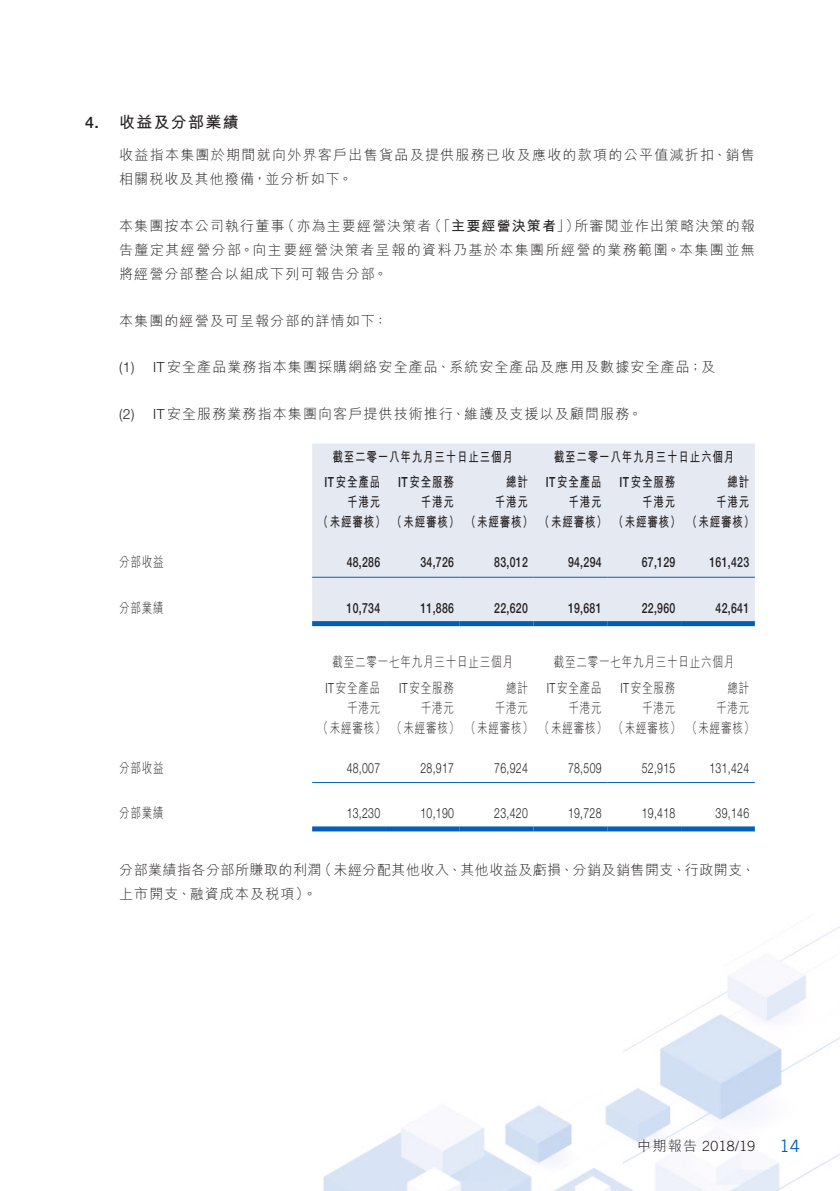
<style>
.page{position:relative;width:840px;height:1191px;background:#fff}
.page>*{position:absolute;margin:0;border:0;box-sizing:border-box;transform-origin:0 0}
.t1{font:17px "Trade Gothic LT Std";color:#005fb9}
.t2{font:700 16px "M Hei HK";letter-spacing:.08em;color:#231f20}
.t3{font:500 16px "Helvetica Neue LT Std";color:#231f20}
.t4{font:300 14px/24px "M Hei HK";letter-spacing:.08em;color:#231f20}
.t5{font:300 14px/20px "M Hei HK";letter-spacing:.08em;color:#231f20;scale:.75 1}
.t6{font:700 14px/20px "M Hei HK";letter-spacing:.08em;color:#231f20;scale:.75 1}
.t7{font:500 14px "Helvetica Neue LT Std";letter-spacing:.03em;color:#231f20;scale:.75 1}
.t8{font:300 14px "Helvetica Neue LT Std";letter-spacing:.03em;color:#231f20;scale:.75 1}
.t9{font:300 14px/24px "M Hei HK";letter-spacing:.1em;color:#231f20}
.t10{font:300 14px/24px "M Hei HK";letter-spacing:.035em;color:#231f20}
.t11{font:300 14px "Trade Gothic LT Std";letter-spacing:.035em;color:#231f20}
.t12{font:700 14px "M Hei HK";letter-spacing:.08em;color:#231f20}
.t13{font:300 14px "Helvetica Neue LT Std";letter-spacing:.03em;color:#231f20}
.s1{font-weight:300}
.s2{font-family:"Helvetica Neue LT Std"}
.s3{font-family:"Helvetica Neue LT Std";font-weight:500}
.s4{font-family:"M Hei HK"}
</style>
<div class="page">
<img style="left:312px;top:443px;width:527px;height:748px">
<div style="left:312px;top:443px;width:442px;height:178px;background:#e5eaf2"></div>
<hr style="left:312px;top:577px;width:74px;height:1px;background:#005fb9">
<hr style="left:386px;top:577px;width:73px;height:1px;background:#005fb9">
<hr style="left:459px;top:577px;width:74px;height:1px;background:#005fb9">
<hr style="left:533px;top:577px;width:74px;height:1px;background:#005fb9">
<hr style="left:607px;top:577px;width:73px;height:1px;background:#005fb9">
<hr style="left:680px;top:577px;width:74px;height:1px;background:#005fb9">
<div style="left:312px;top:621px;width:74px;height:5px;background:#005fb9"></div>
<div style="left:386px;top:621px;width:73px;height:5px;background:#005fb9"></div>
<div style="left:459px;top:621px;width:74px;height:5px;background:#005fb9"></div>
<div style="left:533px;top:621px;width:74px;height:5px;background:#005fb9"></div>
<div style="left:607px;top:621px;width:73px;height:5px;background:#005fb9"></div>
<div style="left:680px;top:621px;width:74px;height:5px;background:#005fb9"></div>
<hr style="left:312px;top:782px;width:74px;height:1px;background:#005fb9">
<hr style="left:386px;top:782px;width:73px;height:1px;background:#005fb9">
<hr style="left:459px;top:782px;width:74px;height:1px;background:#005fb9">
<hr style="left:533px;top:782px;width:74px;height:1px;background:#005fb9">
<hr style="left:607px;top:782px;width:73px;height:1px;background:#005fb9">
<hr style="left:680px;top:782px;width:74px;height:1px;background:#005fb9">
<div style="left:312px;top:826px;width:74px;height:5px;background:#005fb9"></div>
<div style="left:386px;top:826px;width:73px;height:5px;background:#005fb9"></div>
<div style="left:459px;top:826px;width:74px;height:5px;background:#005fb9"></div>
<div style="left:533px;top:826px;width:74px;height:5px;background:#005fb9"></div>
<div style="left:607px;top:826px;width:73px;height:5px;background:#005fb9"></div>
<div style="left:680px;top:826px;width:74px;height:5px;background:#005fb9"></div>
<p class="t3" style="left:85px;top:112px;width:15px">4.</p>
<p class="t2" style="left:119px;top:110px;width:121px">收益及分部業績</p>
<p class="t4" style="left:119px;top:143px;width:636px">收益指本集團於期間就向外界客戶出售貨品及提供服務已收及應收的款項的公平值減折扣、銷售相關稅收及其他撥備，並分析如下。</p>
<p class="t4" style="left:574px;top:214px;width:182px">所審閱並作出策略決策的報</p>
<p class="t4" style="left:280px;top:214px;width:152px">（亦為主要經營決策者</p>
<p class="t12" style="left:427px;top:216px;width:153px"><span class="s1">（「</span>主要經營決策者<span class="s1">」）</span></p>
<p class="t9" style="left:119px;top:214px;width:636px">本集團按本公司執行董事<br>告釐定其經營分部。向主要經營決策者呈報的資料乃基於本集團所經營的業務範圍。本集團並無將經營分部整合以組成下列可報告分部。</p>
<p class="t4" style="left:119px;top:308px;width:270px">本集團的經營及可呈報分部的詳情如下：</p>
<p class="t4" style="left:153px;top:355px;width:563px"><span class="s2">IT</span>安全產品業務指本集團採購網絡安全產品、系統安全產品及應用及數據安全產品；及</p>
<p class="t13" style="left:119px;top:359px;width:17px">1( )</p>
<p class="t13" style="left:119px;top:405px;width:17px">2( )</p>
<p class="t4" style="left:153px;top:402px;width:490px"><span class="s2">IT</span>安全服務業務指本集團向客戶提供技術推行、維護及支援以及顧問服務。</p>
<p class="t6" style="left:332px;top:445px;width:242px">截至二零一八年九月三十日止三個月</p>
<p class="t6" style="left:553px;top:445px;width:242px">截至二零一八年九月三十日止六個月</p>
<p class="t6" style="left:324px;top:471px;width:76px"><span class="s3">IT</span>安全產品</p>
<p class="t6" style="left:398px;top:471px;width:76px"><span class="s3">IT</span>安全服務</p>
<p class="t6" style="left:505px;top:471px;width:31px">總計</p>
<p class="t6" style="left:545px;top:471px;width:76px"><span class="s3">IT</span>安全產品</p>
<p class="t6" style="left:619px;top:471px;width:76px"><span class="s3">IT</span>安全服務</p>
<p class="t6" style="left:727px;top:471px;width:31px">總計</p>
<p class="t5" style="left:119px;top:552px;width:61px">分部收益</p>
<p class="t6" style="left:318px;top:491px;width:583px;text-indent:29px">千港元<br>（未經審核）（未經審核）（未經審核）（未經審核）（未經審核）（未經審核(</p>
<p class="t7" style="left:709px;top:554px;width:54px">161,423</p>
<p class="t6" style="left:420px;top:491px;width:46px">千港元</p>
<p class="t6" style="left:494px;top:491px;width:46px">千港元</p>
<p class="t6" style="left:568px;top:491px;width:46px">千港元</p>
<p class="t6" style="left:642px;top:491px;width:46px">千港元</p>
<p class="t6" style="left:715px;top:491px;width:46px">千港元</p>
<p class="t7" style="left:346px;top:554px;width:46px">48,286</p>
<p class="t7" style="left:420px;top:554px;width:46px">34,726</p>
<p class="t7" style="left:494px;top:554px;width:46px">83,012</p>
<p class="t7" style="left:567px;top:554px;width:46px">94,294</p>
<p class="t7" style="left:641px;top:554px;width:46px">67,129</p>
<p class="t5" style="left:119px;top:597px;width:61px">分部業績</p>
<p class="t7" style="left:346px;top:599px;width:46px">10,734</p>
<p class="t7" style="left:420px;top:599px;width:46px">11,886</p>
<p class="t7" style="left:494px;top:599px;width:46px">22,620</p>
<p class="t7" style="left:567px;top:599px;width:46px">19,681</p>
<p class="t7" style="left:641px;top:599px;width:46px">22,960</p>
<p class="t7" style="left:715px;top:599px;width:46px">42,641</p>
<p class="t5" style="left:332px;top:651px;width:242px">截至二零一七年九月三十日止三個月</p>
<p class="t5" style="left:553px;top:651px;width:242px">截至二零一七年九月三十日止六個月</p>
<p class="t5" style="left:325px;top:677px;width:75px"><span class="s2">IT</span>安全產品</p>
<p class="t5" style="left:399px;top:677px;width:75px"><span class="s2">IT</span>安全服務</p>
<p class="t5" style="left:505px;top:677px;width:31px">總計</p>
<p class="t5" style="left:546px;top:677px;width:75px"><span class="s2">IT</span>安全產品</p>
<p class="t5" style="left:620px;top:677px;width:75px"><span class="s2">IT</span>安全服務</p>
<p class="t5" style="left:727px;top:677px;width:31px">總計</p>
<p class="t5" style="left:119px;top:757px;width:61px">分部收益</p>
<p class="t5" style="left:318px;top:697px;width:583px;text-indent:29px">千港元<br>（未經審核）（未經審核）（未經審核）（未經審核）（未經審核）（未經審核(</p>
<p class="t8" style="left:709px;top:759px;width:54px">131,424</p>
<p class="t5" style="left:420px;top:697px;width:46px">千港元</p>
<p class="t5" style="left:494px;top:697px;width:46px">千港元</p>
<p class="t5" style="left:568px;top:697px;width:46px">千港元</p>
<p class="t5" style="left:642px;top:697px;width:46px">千港元</p>
<p class="t5" style="left:715px;top:697px;width:46px">千港元</p>
<p class="t8" style="left:346px;top:759px;width:46px">48,007</p>
<p class="t8" style="left:420px;top:759px;width:46px">28,917</p>
<p class="t8" style="left:494px;top:759px;width:46px">76,924</p>
<p class="t8" style="left:567px;top:759px;width:46px">78,509</p>
<p class="t8" style="left:641px;top:759px;width:46px">52,915</p>
<p class="t5" style="left:119px;top:803px;width:61px">分部業績</p>
<p class="t8" style="left:346px;top:804px;width:46px">13,230</p>
<p class="t8" style="left:420px;top:804px;width:46px">10,190</p>
<p class="t8" style="left:494px;top:804px;width:46px">23,420</p>
<p class="t8" style="left:567px;top:804px;width:46px">19,728</p>
<p class="t8" style="left:641px;top:804px;width:46px">19,418</p>
<p class="t8" style="left:715px;top:804px;width:46px">39,146</p>
<p class="t10" style="left:119px;top:857px;width:204px">分部業績指各分部所賺取的利潤上市開支、融資成本及稅項 。(</p>
<p class="t10" style="left:317px;top:857px;width:438px">（未經分配其他收入、其他收益及虧損、分銷及銷售開支、行政開支、</p>
<p class="t11" style="left:637px;top:1138px;width:119px"><span class="s4">中期報告</span> 2018/19</p>
<p class="t1" style="left:779px;top:1135px;width:22px">14</p>
</div>
